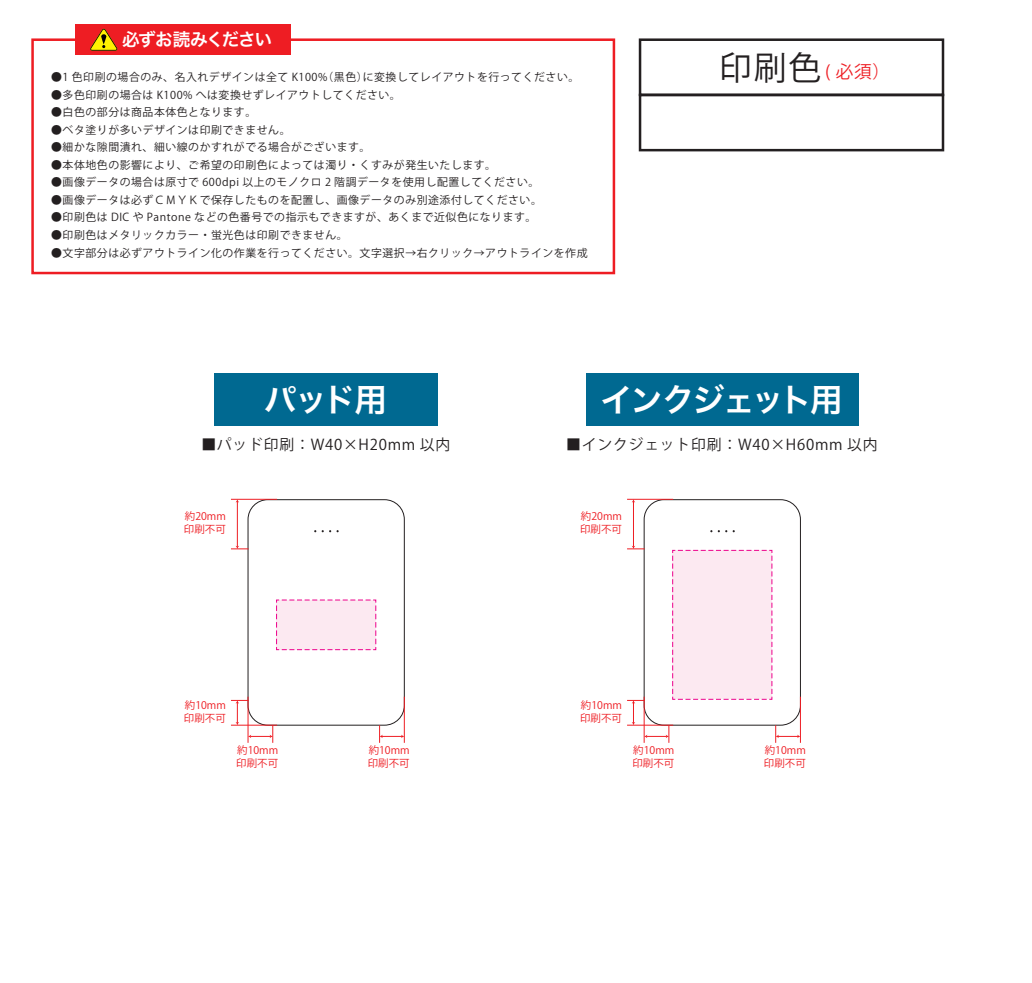
<style>
.page{position:relative;width:1032px;height:983px;background:#fff}
.page>*{position:absolute;margin:0;border:0;box-sizing:border-box;transform-origin:0 0}
.t1{font:32.38px "Hira Kaku Pro N W6";letter-spacing:-.065em;color:#fff}
.t2{font:17.68px "Hira Kaku Pro N W6";letter-spacing:-.075em;color:#fff}
.t3{font:17.41px "Koz Go Pro";color:#ee1d23}
.t4{font:14.88px "Koz Go Pro";letter-spacing:.05em;color:#231f20}
.t5{font:10.85px "Koz Go Pro";letter-spacing:.05em;color:#231f20}
.t6{font:10.5px/13.1px "Koz Go Pr 6 N";color:#ee1d23}
.s1{font-size:32.9px;color:#231f20}
</style>
<div class="page">
<div style="left:248px;top:499px;width:157px;height:226px;border:1px solid #231f20;border-radius:20px"></div>
<svg style="left:322px;top:530px;width:17px;height:2px"></svg>
<div style="left:586px;top:374px;width:273px;height:52px;background:#006991"></div>
<div style="left:215px;top:374px;width:223px;height:52px;background:#006991"></div>
<hr style="left:248px;top:696px;width:1px;height:46px;background:#ee1d23">
<hr style="left:404px;top:696px;width:1px;height:46px;background:#ee1d23">
<svg style="left:379px;top:725px;width:25px;height:17px"></svg>
<hr style="left:231px;top:724px;width:46px;height:1px;background:#ee1d23">
<svg style="left:231px;top:700px;width:43px;height:42px"></svg>
<hr style="left:237px;top:501px;width:1px;height:45px;background:#ee1d23">
<hr style="left:231px;top:499px;width:46px;height:1px;background:#ee1d23">
<svg style="left:231px;top:545px;width:18px;height:4px"></svg>
<hr style="left:800px;top:696px;width:1px;height:46px;background:#ee1d23">
<hr style="left:633px;top:501px;width:1px;height:45px;background:#ee1d23">
<hr style="left:627px;top:499px;width:46px;height:1px;background:#ee1d23">
<svg style="left:276px;top:599px;width:101px;height:51px;background:#fbe1ed"></svg>
<svg style="left:627px;top:545px;width:173px;height:197px"></svg>
<div style="left:31px;top:38px;width:584px;height:236px;background:#fff;border:3px solid #ee1d23"></div>
<div style="left:639px;top:38px;width:305px;height:58px;border:3px solid #231f20"></div>
<div style="left:639px;top:94px;width:305px;height:57px;border:3px solid #231f20"></div>
<div style="left:75px;top:25px;width:216px;height:30px;background:#ee1d23"></div>
<svg style="left:90px;top:29px;width:27px;height:22px"></svg>
<h2 class="t2" style="left:122px;top:23px;width:151px">必ずお読みください</h2>
<p class="t5" style="left:51px;top:70px;width:529px">●1 色印刷の場合のみ、名入れデザインは全て K100%（黒色）に変換してレイアウトを行ってください。</p>
<p class="t5" style="left:51px;top:88px;width:351px">●多色印刷の場合は K100% へは変換せずレイアウトしてください。</p>
<p class="t5" style="left:51px;top:105px;width:207px">●白色の部分は商品本体色となります。</p>
<p class="t5" style="left:51px;top:123px;width:241px">●ベタ塗りが多いデザインは印刷できません。</p>
<p class="t5" style="left:51px;top:140px;width:321px">●細かな隙間潰れ、細い線のかすれがでる場合がございます。</p>
<p class="t5" style="left:51px;top:158px;width:446px">●本体地色の影響により、ご希望の印刷色によっては濁り・くすみが発生いたします。</p>
<p class="t5" style="left:51px;top:175px;width:490px">●画像データの場合は原寸で 600dpi 以上のモノクロ 2 階調データを使用し配置してください。</p>
<p class="t5" style="left:51px;top:193px;width:492px">●画像データは必ずＣＭＹＫで保存したものを配置し、画像データのみ別途添付してください。</p>
<p class="t5" style="left:51px;top:210px;width:487px">●印刷色は DIC や Pantone などの色番号での指示もできますが、あくまで近似色になります。</p>
<p class="t5" style="left:51px;top:228px;width:298px">●印刷色はメタリックカラー・蛍光色は印刷できません。</p>
<p class="t5" style="left:51px;top:245px;width:538px">●文字部分は必ずアウトライン化の作業を行ってください。文字選択→右クリック→アウトラインを作成</p>
<h3 class="t3" style="left:719px;top:61px;width:172px"><span class="s1">印刷色</span> ( 必須）</h3>
<h1 class="t1" style="left:264px;top:370px;width:124px">パッド用</h1>
<h1 class="t1" style="left:600px;top:370px;width:244px">インクジェット用</h1>
<h3 class="t4" style="left:201px;top:434px;width:250px">■パッド印刷：W40×H20mm 以内</h3>
<h3 class="t4" style="left:566px;top:434px;width:313px">■インクジェット印刷：W40×H60mm 以内</h3>
<p class="t6" style="left:184px;top:509px;width:44px">約20mm印刷不可</p>
<p class="t6" style="left:580px;top:509px;width:43px">約20mm印刷不可</p>
<p class="t6" style="left:184px;top:699px;width:44px">約10mm印刷不可</p>
<p class="t6" style="left:580px;top:699px;width:43px">約10mm印刷不可</p>
<p class="t6" style="left:236px;top:743px;width:43px">約10mm印刷不可</p>
<p class="t6" style="left:368px;top:743px;width:43px">約10mm印刷不可</p>
<p class="t6" style="left:632px;top:743px;width:43px">約10mm印刷不可</p>
<p class="t6" style="left:764px;top:743px;width:43px">約10mm印刷不可</p>
</div>
